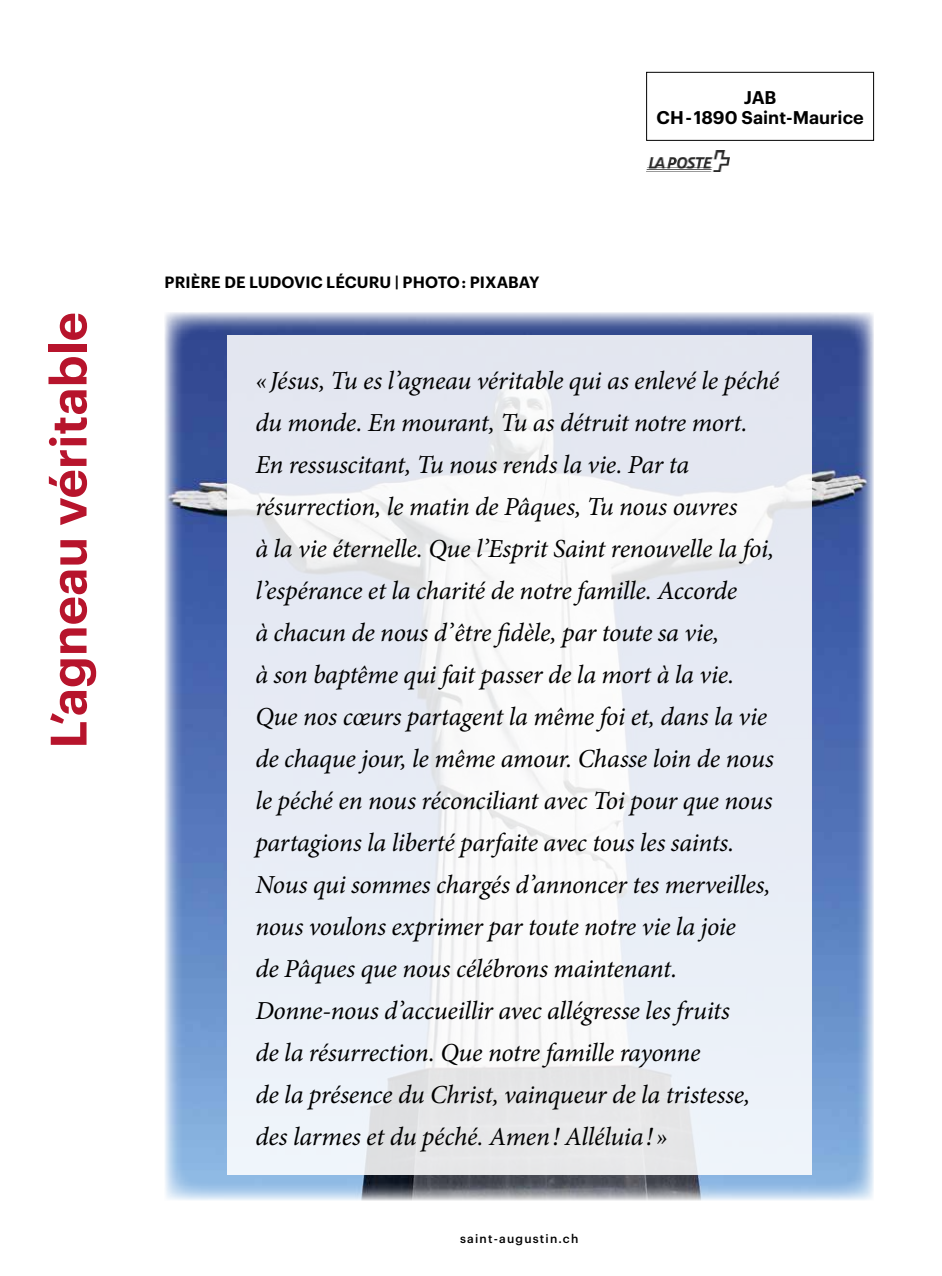
<style>
.page{position:relative;width:942px;height:1276px;background:#fff}
.page>*{position:absolute;margin:0;border:0;box-sizing:border-box;transform-origin:0 0}
.t1{font:600 50px "Graphik";color:#b7142c}
.t2{font:italic 26px/42px "Minion Pro";letter-spacing:-.015em;color:#000}
.t3{font:600 18px/20px "Graphik";color:#000;text-align:center}
.t4{font:600 16px "Graphik";letter-spacing:.005em;color:#000}
.t5{font:500 12px "Graphik";letter-spacing:.1em;color:#000}
</style>
<div class="page">
<img style="left:164px;top:312px;width:709px;height:888px">
<div style="left:646px;top:72px;width:227px;height:69px;border:1px solid #000"></div>
<img style="left:646px;top:150px;width:83px;height:21px">
<svg style="left:227px;top:336px;width:584px;height:839px;fill:#e8edf5"></svg>
<h1 class="t1" style="left:30px;top:748px;width:438px;rotate:-90deg">L’agneau véritable</h1>
<p class="t4" style="left:164px;top:270px;width:376px">PRIÈRE DE LUDOVIC LÉCURU | PHOTO : PIXABAY</p>
<p class="t3" style="left:656px;top:86px;width:208px">JAB<br>CH - 1890 Saint-Maurice</p>
<p class="t2" style="left:255px;top:359px;width:525px">«Jésus, Tu es l’agneau véritable qui as enlevé le péché du monde. En mourant, Tu as détruit notre mort.<br>En ressuscitant, Tu nous rends la vie. Par ta résurrection, le matin de Pâques, Tu nous ouvres<br>à la vie éternelle. Que l’Esprit Saint renouvelle la foi, l’espérance et la charité de notre famille. Accorde<br>à chacun de nous d’être fidèle, par toute sa vie,<br>à son baptême qui fait passer de la mort à la vie.<br>Que nos cœurs partagent la même foi et, dans la vie de chaque jour, le même amour. Chasse loin de nous le péché en nous réconciliant avec Toi pour que nous partagions la liberté parfaite avec tous les saints.<br>Nous qui sommes chargés d’annoncer tes merveilles, nous voulons exprimer par toute notre vie la joie<br>de Pâques que nous célébrons maintenant.<br>Donne-nous d’accueillir avec allégresse les fruits<br>de la résurrection. Que notre famille rayonne<br>de la présence du Christ, vainqueur de la tristesse, des larmes et du péché. Amen! Alléluia!»</p>
<p class="t5" style="left:460px;top:1229px;width:120px">saint-augustin.ch</p>
</div>
